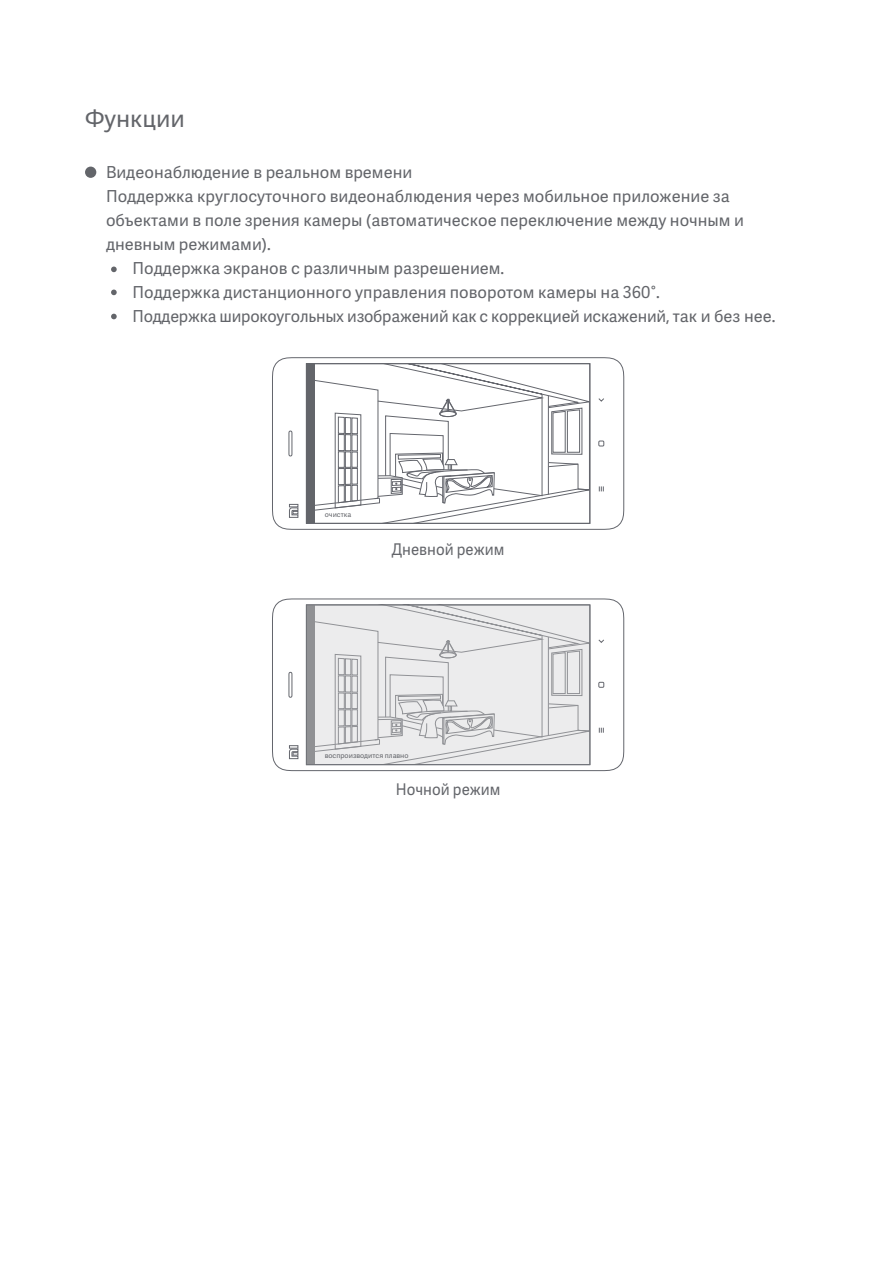
<style>
.page{position:relative;width:893px;height:1263px;background:#fff}
.page>*{position:absolute;margin:0;border:0;box-sizing:border-box;transform-origin:0 0}
.t1{font:24px "Adelle Sans CYR";color:#63656a}
.t2{font:16.5px "Adelle Sans CYR";color:#63656a}
.t3{font:16.2px "Adelle Sans CYR";color:#63656a;scale:.93 1}
.t4{font:7.2px "Adelle Sans CYR";color:#63656a}
</style>
<div class="page">
<svg style="left:272px;top:357px;width:352px;height:173px"></svg>
<svg style="left:289px;top:431px;width:3px;height:25px"></svg>
<svg style="left:289px;top:504px;width:9px;height:14px"></svg>
<svg style="left:598px;top:440px;width:6px;height:6px"></svg>
<svg style="left:599px;top:486px;width:5px;height:5px"></svg>
<svg style="left:598px;top:398px;width:6px;height:4px"></svg>
<svg style="left:315px;top:365px;width:273px;height:156px"></svg>
<div style="left:306px;top:363px;width:284px;height:160px;border:1px solid #64666d"></div>
<div style="left:306px;top:364px;width:9px;height:159px;background:#63656a"></div>
<svg style="left:272px;top:599px;width:352px;height:172px"></svg>
<svg style="left:289px;top:672px;width:3px;height:26px"></svg>
<svg style="left:289px;top:745px;width:9px;height:14px"></svg>
<svg style="left:598px;top:682px;width:6px;height:6px"></svg>
<svg style="left:599px;top:728px;width:5px;height:5px"></svg>
<svg style="left:598px;top:639px;width:6px;height:4px"></svg>
<svg style="left:306px;top:605px;width:284px;height:160px;background:#dededf"></svg>
<div style="left:85px;top:167px;width:11px;height:11px;background:#63656a;border-radius:50%"></div>
<svg style="left:111px;top:267px;width:6px;height:5px"></svg>
<svg style="left:111px;top:290px;width:6px;height:5px"></svg>
<svg style="left:111px;top:314px;width:6px;height:5px"></svg>
<h1 class="t1" style="left:85px;top:101px;width:101px">Функции</h1>
<p class="t2" style="left:106px;top:160px;width:308px">Видеонаблюдение в реальном времени</p>
<p class="t2" style="left:106px;top:184px;width:625px">Поддержка круглосуточного видеонаблюдения через мобильное приложение за</p>
<p class="t2" style="left:106px;top:208px;width:640px">объектами в поле зрения камеры (автоматическое переключение между ночным и</p>
<p class="t2" style="left:106px;top:233px;width:166px">дневным режимами).</p>
<p class="t2" style="left:133px;top:257px;width:373px">Поддержка экранов с различным разрешением.</p>
<p class="t2" style="left:133px;top:281px;width:529px">Поддержка дистанционного управления поворотом камеры на 360°.</p>
<p class="t2" style="left:133px;top:304px;width:644px">Поддержка широкоугольных изображений как с коррекцией искажений, так и без нее.</p>
<p class="t4" style="left:325px;top:509px;width:28px">очистка</p>
<p class="t3" style="left:392px;top:538px;width:123px">Дневной режим</p>
<p class="t4" style="left:325px;top:750px;width:85px">воспроизводится плавно</p>
<p class="t3" style="left:396px;top:778px;width:114px">Ночной режим</p>
</div>
